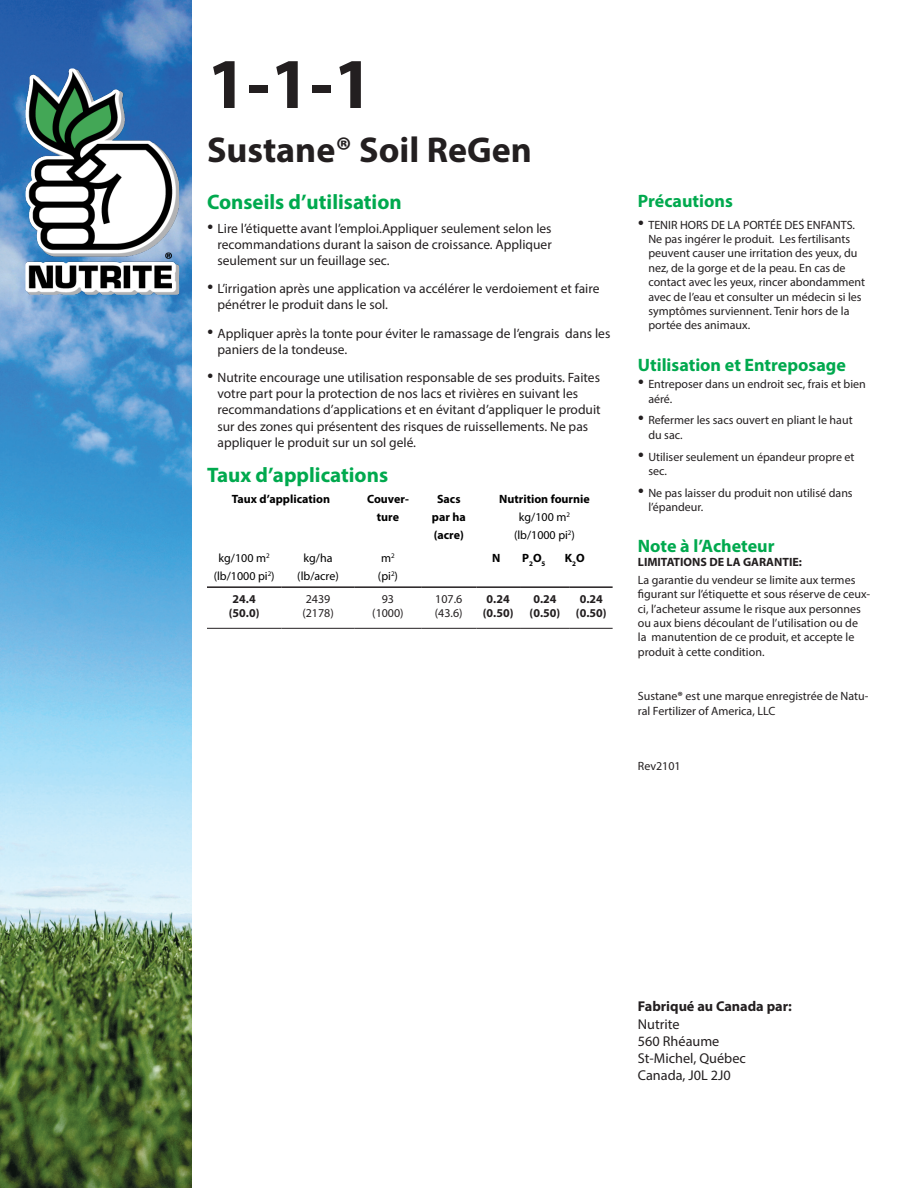
<style>
.page{position:relative;width:918px;height:1188px;background:#fff}
.page>*{position:absolute;margin:0;border:0;box-sizing:border-box;transform-origin:0 0}
.t1{font:700 72px "Myriad Pro";color:#231f20}
.t2{font:700 36px "Myriad Pro";color:#231f20}
.t3{font:700 21px "Myriad Pro";color:#00a94e}
.t4{font:700 18px "Myriad Pro";color:#00a94e}
.t5{font:14.25px "Myriad Pro";color:#231f20}
.t6{font:700 14.25px "Myriad Pro";color:#231f20}
.t7{font:13.5px/16.2px "Myriad Pro";color:#231f20}
.t8{font:12px/14.4px "Myriad Pro";color:#231f20}
.t9{font:700 12px/18px "Myriad Pro";color:#000;text-align:center}
.t10{font:700 12px "Myriad Pro";color:#231f20}
.t11{font:12px "Myriad Pro";color:#000}
.s1{font-family:"Calisto";font-size:18px}
.s2{font-weight:700}
</style>
<div class="page">
<img style="left:0;top:0;width:191px;height:1188px">
<img style="left:25px;top:68px;width:154px;height:227px">
<hr style="left:207px;top:586px;width:74px;height:2px;background:#231f20">
<hr style="left:281px;top:586px;width:74px;height:2px;background:#231f20">
<hr style="left:355px;top:586px;width:66px;height:2px;background:#231f20">
<hr style="left:421px;top:586px;width:55px;height:2px;background:#231f20">
<hr style="left:476px;top:586px;width:44px;height:2px;background:#231f20">
<hr style="left:520px;top:586px;width:50px;height:2px;background:#231f20">
<hr style="left:570px;top:586px;width:43px;height:2px;background:#231f20">
<hr style="left:207px;top:628px;width:74px;height:1px;background:#231f20">
<hr style="left:281px;top:628px;width:74px;height:1px;background:#231f20">
<hr style="left:355px;top:628px;width:66px;height:1px;background:#231f20">
<hr style="left:421px;top:628px;width:55px;height:1px;background:#231f20">
<hr style="left:476px;top:628px;width:44px;height:1px;background:#231f20">
<hr style="left:520px;top:628px;width:50px;height:1px;background:#231f20">
<hr style="left:570px;top:628px;width:43px;height:1px;background:#231f20">
<p class="t1" style="left:207px;top:37px;width:168px">1-1-1</p>
<p class="t2" style="left:207px;top:126px;width:326px">Sustane® Soil ReGen</p>
<p class="t3" style="left:207px;top:188px;width:196px">Conseils d’utilisation</p>
<p class="t7" style="left:218px;top:220px;width:336px;text-align:justify;text-indent:-10px"><span class="s1">•</span> Lire l’étiquette avant l’emploi.Appliquer seulement selon les recommandations durant la saison de croissance. Appliquer seulement sur un feuillage sec.</p>
<p class="t7" style="left:218px;top:280px;width:383px;text-indent:-10px"><span class="s1">•</span> L’irrigation après une application va accélérer le verdoiement et faire pénétrer le produit dans le sol.</p>
<p class="t7" style="left:218px;top:325px;width:394px;text-indent:-10px"><span class="s1">•</span> Appliquer après la tonte pour éviter le ramassage de l’engrais dans les paniers de la tondeuse.</p>
<p class="t7" style="left:218px;top:369px;width:385px;text-indent:-10px"><span class="s1">•</span> Nutrite encourage une utilisation responsable de ses produits. Faites votre part pour la protection de nos lacs et rivières en suivant les recommandations d’applications et en évitant d’appliquer le produit sur des zones qui présentent des risques de ruissellements. Ne pas appliquer le produit sur un sol gelé.</p>
<p class="t3" style="left:207px;top:461px;width:183px">Taux d’applications</p>
<p class="t9" style="left:232px;top:489px;width:100px">Taux d’application</p>
<p class="t9" style="left:367px;top:489px;width:43px">Couver&shy;ture</p>
<p class="t9" style="left:432px;top:489px;width:35px">Sacs par ha (acre)</p>
<p class="t9" style="left:499px;top:489px;width:92px">Nutrition fournie</p>
<p class="t11" style="left:519px;top:509px;width:53px">kg/100 m<sup>2</sup></p>
<p class="t11" style="left:514px;top:527px;width:62px">(lb/1000 pi<sup>2</sup>)</p>
<p class="t11" style="left:219px;top:550px;width:53px">kg/100 m<sup>2</sup></p>
<p class="t11" style="left:214px;top:568px;width:62px">(lb/1000 pi<sup>2</sup>)</p>
<p class="t10" style="left:233px;top:591px;width:25px">24.4</p>
<p class="t10" style="left:229px;top:605px;width:32px">(50.0)</p>
<p class="t11" style="left:304px;top:550px;width:30px">kg/ha</p>
<p class="t11" style="left:297px;top:568px;width:43px">(lb/acre)</p>
<p class="t8" style="left:306px;top:591px;width:26px">2439</p>
<p class="t8" style="left:302px;top:606px;width:33px">(2178)</p>
<p class="t11" style="left:381px;top:550px;width:15px">m<sup>2</sup></p>
<p class="t11" style="left:378px;top:568px;width:22px">(pi<sup>2</sup>)</p>
<p class="t8" style="left:382px;top:591px;width:14px">93</p>
<p class="t8" style="left:372px;top:606px;width:33px">(1000)</p>
<p class="t8" style="left:435px;top:591px;width:29px">107.6</p>
<p class="t8" style="left:435px;top:606px;width:29px">(43.6)</p>
<p class="t9" style="left:492px;top:548px;width:10px">N</p>
<p class="t9" style="left:522px;top:548px;width:25px">P<sub>2</sub>O<sub>5</sub></p>
<p class="t9" style="left:565px;top:548px;width:21px">K<sub>2</sub>O</p>
<p class="t10" style="left:487px;top:591px;width:25px">0.24</p>
<p class="t10" style="left:483px;top:605px;width:32px">(0.50)</p>
<p class="t10" style="left:533px;top:591px;width:25px">0.24</p>
<p class="t10" style="left:530px;top:605px;width:32px">(0.50)</p>
<p class="t10" style="left:580px;top:591px;width:25px">0.24</p>
<p class="t10" style="left:576px;top:605px;width:32px">(0.50)</p>
<p class="t4" style="left:638px;top:189px;width:96px">Précautions</p>
<p class="t8" style="left:648px;top:217px;width:218px;text-indent:-10px"><span class="s1">•</span> TENIR HORS DE LA PORTÉE DES ENFANTS.<br>Ne pas ingérer le produit. Les fertilisants peuvent causer une irritation des yeux, du nez, de la gorge et de la peau. En cas de contact avec les yeux, rincer abondamment avec de l’eau et consulter un médecin si les symptômes surviennent. Tenir hors de la portée des animaux.</p>
<p class="t4" style="left:638px;top:353px;width:210px">Utilisation et Entreposage</p>
<p class="t8" style="left:648px;top:377px;width:219px;text-indent:-10px"><span class="s1">•</span> Entreposer dans un endroit sec, frais et bien aéré.</p>
<p class="t8" style="left:648px;top:413px;width:206px;text-indent:-10px"><span class="s1">•</span> Refermer les sacs ouvert en pliant le haut du sac.</p>
<p class="t8" style="left:648px;top:449px;width:208px;text-indent:-10px"><span class="s1">•</span> Utiliser seulement un épandeur propre et sec.</p>
<p class="t8" style="left:648px;top:486px;width:206px;text-indent:-10px"><span class="s1">•</span> Ne pas laisser du produit non utilisé dans l’épandeur.</p>
<p class="t4" style="left:638px;top:534px;width:138px">Note à l’Acheteur</p>
<p class="t10" style="left:638px;top:554px;width:166px">LIMITATIONS DE LA GARANTIE:</p>
<p class="t8" style="left:638px;top:572px;width:234px">La garantie du vendeur se limite aux termes figurant sur l’étiquette et sous réserve de ceux&shy;ci, l’acheteur assume le risque aux personnes ou aux biens découlant de l’utilisation ou de<br>la manutention de ce produit, et accepte le produit à cette condition.</p>
<p class="t8" style="left:638px;top:689px;width:232px">Sustane<span class="s2">®</span> est une marque enregistrée de Natu&shy;ral Fertilizer of America, LLC</p>
<p class="t8" style="left:638px;top:759px;width:44px">Rev2101</p>
<p class="t6" style="left:638px;top:997px;width:155px">Fabriqué au Canada par:</p>
<p class="t5" style="left:638px;top:1015px;width:43px">Nutrite</p>
<p class="t5" style="left:638px;top:1032px;width:83px">560 Rhéaume</p>
<p class="t5" style="left:638px;top:1049px;width:110px">St-Michel, Québec</p>
<p class="t5" style="left:638px;top:1066px;width:94px">Canada, J0L 2J0</p>
</div>
